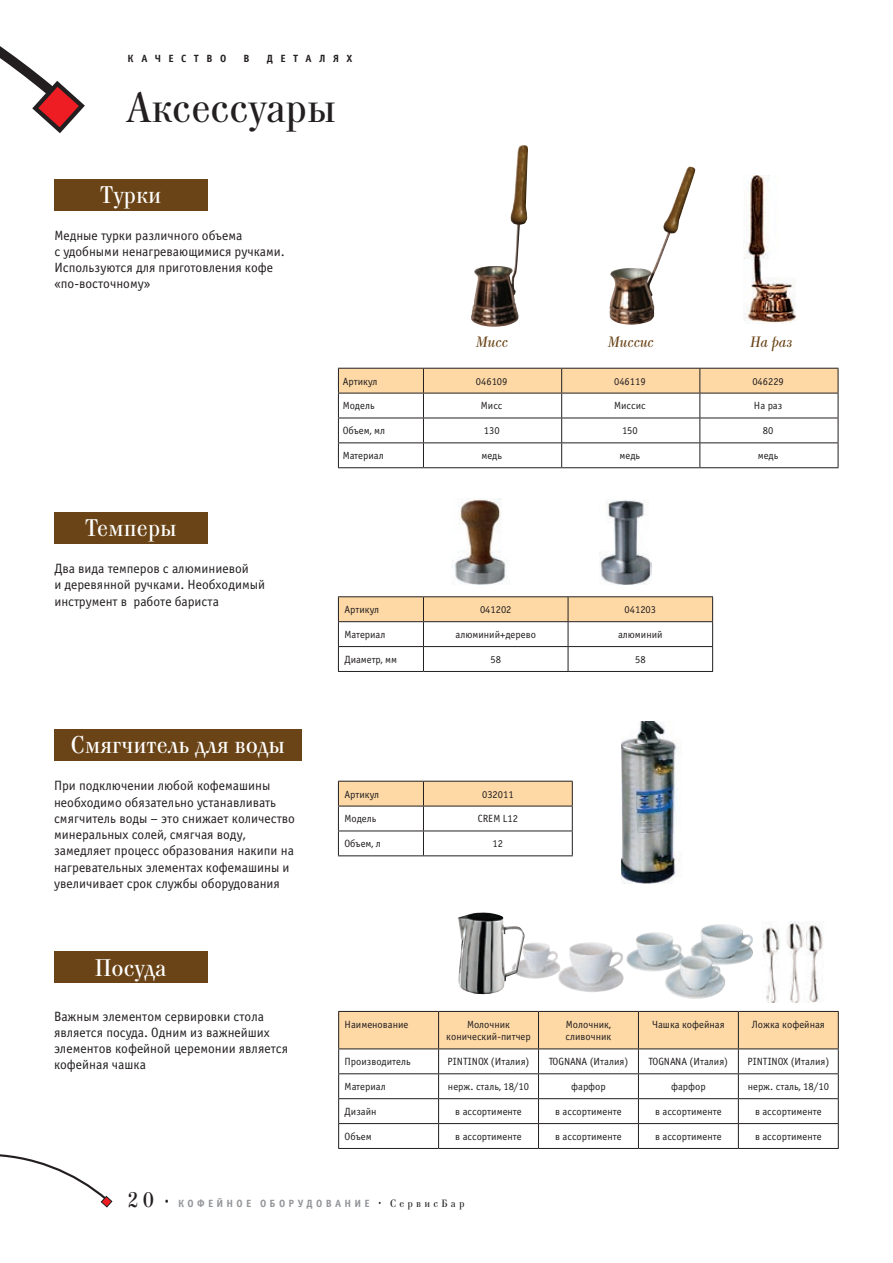
<style>
.page{position:relative;width:893px;height:1263px;background:#fff}
.page>*{position:absolute;margin:0;border:0;box-sizing:border-box;transform-origin:0 0}
.t1{font:42px "Kuzanyan C";color:#231f20}
.t2{font:24px "Kuzanyan C";color:#fff}
.t3{font:italic 15px "Kuzanyan C";color:#6a4417}
.t4{font:13.5px/16.2px "Officina Sans C";color:#231f20}
.t5{font:10.5px/12.6px "Officina Sans C";color:#231f20;text-align:center}
.t6{font:10.5px "Officina Sans Bold C";letter-spacing:.315em;color:#939598}
.t7{font:10.5px "Officina Sans Bold C";letter-spacing:.72em;color:#231f20}
.s1{font-family:"Kuzanyan C";font-size:21px;color:#231f20}
.s2{font-family:"Kuzanyan C";font-size:15px;color:#231f20}
.s3{font-family:"Kuzanyan C";color:#231f20}
</style>
<div class="page">
<img style="left:626px;top:924px;width:127px;height:75px">
<img style="left:621px;top:722px;width:59px;height:161px">
<img style="left:451px;top:498px;width:57px;height:87px">
<img style="left:599px;top:499px;width:53px;height:86px">
<img style="left:471px;top:145px;width:57px;height:182px">
<img style="left:609px;top:166px;width:86px;height:159px">
<img style="left:744px;top:175px;width:52px;height:149px">
<div style="left:54px;top:179px;width:153px;height:31px;background:#6a4417"></div>
<div style="left:54px;top:512px;width:153px;height:32px;background:#6a4417"></div>
<div style="left:54px;top:729px;width:248px;height:32px;background:#6a4417"></div>
<div style="left:54px;top:951px;width:153px;height:32px;background:#6a4417"></div>
<svg style="left:338px;top:368px;width:501px;height:99px"></svg>
<hr style="left:338px;top:467px;width:85px;height:1px;background:#231f20">
<hr style="left:423px;top:467px;width:139px;height:1px;background:#231f20">
<hr style="left:562px;top:467px;width:138px;height:1px;background:#231f20">
<hr style="left:700px;top:467px;width:138px;height:1px;background:#231f20">
<hr style="left:338px;top:596px;width:85px;height:1px;background:#231f20">
<hr style="left:423px;top:596px;width:145px;height:1px;background:#231f20">
<hr style="left:568px;top:596px;width:145px;height:1px;background:#231f20">
<svg style="left:338px;top:597px;width:375px;height:74px"></svg>
<hr style="left:338px;top:671px;width:85px;height:1px;background:#231f20">
<hr style="left:423px;top:671px;width:145px;height:1px;background:#231f20">
<hr style="left:568px;top:671px;width:145px;height:1px;background:#231f20">
<svg style="left:338px;top:781px;width:235px;height:74px"></svg>
<hr style="left:338px;top:855px;width:85px;height:1px;background:#231f20">
<hr style="left:423px;top:855px;width:150px;height:1px;background:#231f20">
<img style="left:526px;top:942px;width:98px;height:50px">
<svg style="left:338px;top:1011px;width:501px;height:137px"></svg>
<hr style="left:338px;top:1148px;width:101px;height:1px;background:#231f20">
<hr style="left:439px;top:1148px;width:99px;height:1px;background:#231f20">
<hr style="left:538px;top:1148px;width:100px;height:1px;background:#231f20">
<hr style="left:638px;top:1148px;width:100px;height:1px;background:#231f20">
<hr style="left:738px;top:1148px;width:101px;height:1px;background:#231f20">
<img style="left:457px;top:912px;width:69px;height:83px">
<img style="left:763px;top:921px;width:60px;height:81px">
<svg style="left:0;top:1154px;width:113px;height:53px"></svg>
<svg style="left:0;top:46px;width:85px;height:88px"></svg>
<p class="t7" style="left:128px;top:53px;width:100px">КАЧЕСТВО</p>
<p class="t7" style="left:244px;top:53px;width:8px">В</p>
<p class="t7" style="left:267px;top:53px;width:87px">ДЕТАЛЯХ</p>
<h1 class="t1" style="left:126px;top:84px;width:211px">Аксессуары</h1>
<h2 class="t2" style="left:100px;top:181px;width:63px">Турки</h2>
<p class="t4" style="left:54px;top:227px;width:232px">Медные турки различного объема<br>с удобными ненагревающимися ручками.<br>Используются для приготовления кофе «по-восточному»</p>
<h2 class="t2" style="left:85px;top:514px;width:93px">Темперы</h2>
<p class="t4" style="left:54px;top:561px;width:212px">Два вида темперов с алюминиевой<br>и деревянной ручками. Необходимый инструмент в работе бариста</p>
<h2 class="t2" style="left:71px;top:731px;width:215px">Смягчитель для воды</h2>
<p class="t4" style="left:54px;top:778px;width:242px">При подключении любой кофемашины необходимо обязательно устанавливать смягчитель воды – это снижает количество минеральных солей, смягчая воду, замедляет процесс образования накипи на нагревательных элементах кофемашины и увеличивает срок службы оборудования</p>
<h2 class="t2" style="left:95px;top:953px;width:73px">Посуда</h2>
<p class="t4" style="left:54px;top:1008px;width:236px">Важным элементом сервировки стола является посуда. Одним из важнейших элементов кофейной церемонии является кофейная чашка</p>
<p class="t3" style="left:476px;top:333px;width:34px">Мисс</p>
<p class="t3" style="left:607px;top:333px;width:48px">Миссис</p>
<p class="t3" style="left:750px;top:333px;width:44px">На раз</p>
<p class="t5" style="left:343px;top:375px;width:36px">Артикул</p>
<p class="t5" style="left:476px;top:375px;width:33px">046109</p>
<p class="t5" style="left:614px;top:375px;width:33px">046119</p>
<p class="t5" style="left:752px;top:375px;width:33px">046229</p>
<p class="t5" style="left:343px;top:400px;width:33px">Модель</p>
<p class="t5" style="left:481px;top:400px;width:23px">Мисс</p>
<p class="t5" style="left:614px;top:400px;width:33px">Миссис</p>
<p class="t5" style="left:754px;top:400px;width:30px">На раз</p>
<p class="t5" style="left:343px;top:425px;width:44px">Объем, мл</p>
<p class="t5" style="left:484px;top:425px;width:17px">130</p>
<p class="t5" style="left:622px;top:425px;width:17px">150</p>
<p class="t5" style="left:763px;top:425px;width:12px">80</p>
<p class="t5" style="left:343px;top:450px;width:43px">Материал</p>
<p class="t5" style="left:481px;top:450px;width:22px">медь</p>
<p class="t5" style="left:620px;top:450px;width:22px">медь</p>
<p class="t5" style="left:758px;top:450px;width:22px">медь</p>
<p class="t5" style="left:344px;top:603px;width:36px">Артикул</p>
<p class="t5" style="left:480px;top:603px;width:33px">041202</p>
<p class="t5" style="left:625px;top:603px;width:33px">041203</p>
<p class="t5" style="left:344px;top:628px;width:43px">Материал</p>
<p class="t5" style="left:456px;top:628px;width:82px">алюминий+дерево</p>
<p class="t5" style="left:618px;top:628px;width:46px">алюминий</p>
<p class="t5" style="left:344px;top:653px;width:54px">Диаметр, мм</p>
<p class="t5" style="left:490px;top:653px;width:12px">58</p>
<p class="t5" style="left:635px;top:653px;width:12px">58</p>
<p class="t5" style="left:344px;top:788px;width:36px">Артикул</p>
<p class="t5" style="left:482px;top:788px;width:33px">032011</p>
<p class="t5" style="left:344px;top:813px;width:33px">Модель</p>
<p class="t5" style="left:478px;top:813px;width:42px">CREM L12</p>
<p class="t5" style="left:344px;top:838px;width:38px">Объем, л</p>
<p class="t5" style="left:493px;top:838px;width:12px">12</p>
<p class="t5" style="left:345px;top:1018px;width:65px">Наименование</p>
<p class="t5" style="left:446px;top:1018px;width:86px">Молочник конический-питчер</p>
<p class="t5" style="left:566px;top:1018px;width:47px;text-align:left">Молочник, сливочник</p>
<p class="t5" style="left:652px;top:1018px;width:74px">Чашка кофейная</p>
<p class="t5" style="left:752px;top:1018px;width:75px">Ложка кофейная</p>
<p class="t5" style="left:345px;top:1056px;width:68px">Производитель</p>
<p class="t5" style="left:448px;top:1056px;width:83px">PINTINOX (Италия)</p>
<p class="t5" style="left:549px;top:1056px;width:81px">TOGNANA (Италия)</p>
<p class="t5" style="left:649px;top:1056px;width:81px">TOGNANA (Италия)</p>
<p class="t5" style="left:747px;top:1056px;width:83px">PINTINOX (Италия)</p>
<p class="t5" style="left:345px;top:1080px;width:43px">Материал</p>
<p class="t5" style="left:448px;top:1080px;width:83px">нерж. сталь, 18/10</p>
<p class="t5" style="left:571px;top:1080px;width:36px">фарфор</p>
<p class="t5" style="left:671px;top:1080px;width:36px">фарфор</p>
<p class="t5" style="left:748px;top:1080px;width:83px">нерж. сталь, 18/10</p>
<p class="t5" style="left:345px;top:1105px;width:33px">Дизайн</p>
<p class="t5" style="left:455px;top:1105px;width:68px">в ассортименте</p>
<p class="t5" style="left:555px;top:1105px;width:68px">в ассортименте</p>
<p class="t5" style="left:655px;top:1105px;width:68px">в ассортименте</p>
<p class="t5" style="left:755px;top:1105px;width:68px">в ассортименте</p>
<p class="t5" style="left:345px;top:1130px;width:29px">Объем</p>
<p class="t5" style="left:455px;top:1130px;width:68px">в ассортименте</p>
<p class="t5" style="left:555px;top:1130px;width:68px">в ассортименте</p>
<p class="t5" style="left:655px;top:1130px;width:68px">в ассортименте</p>
<p class="t5" style="left:755px;top:1130px;width:68px">в ассортименте</p>
<p class="t6" style="left:128px;top:1197px;width:338px"><span class="s1">20</span> <span class="s2">•</span> КОФЕЙНОЕ ОБОРУДОВАНИЕ <span class="s3">• СервисБар</span></p>
</div>
